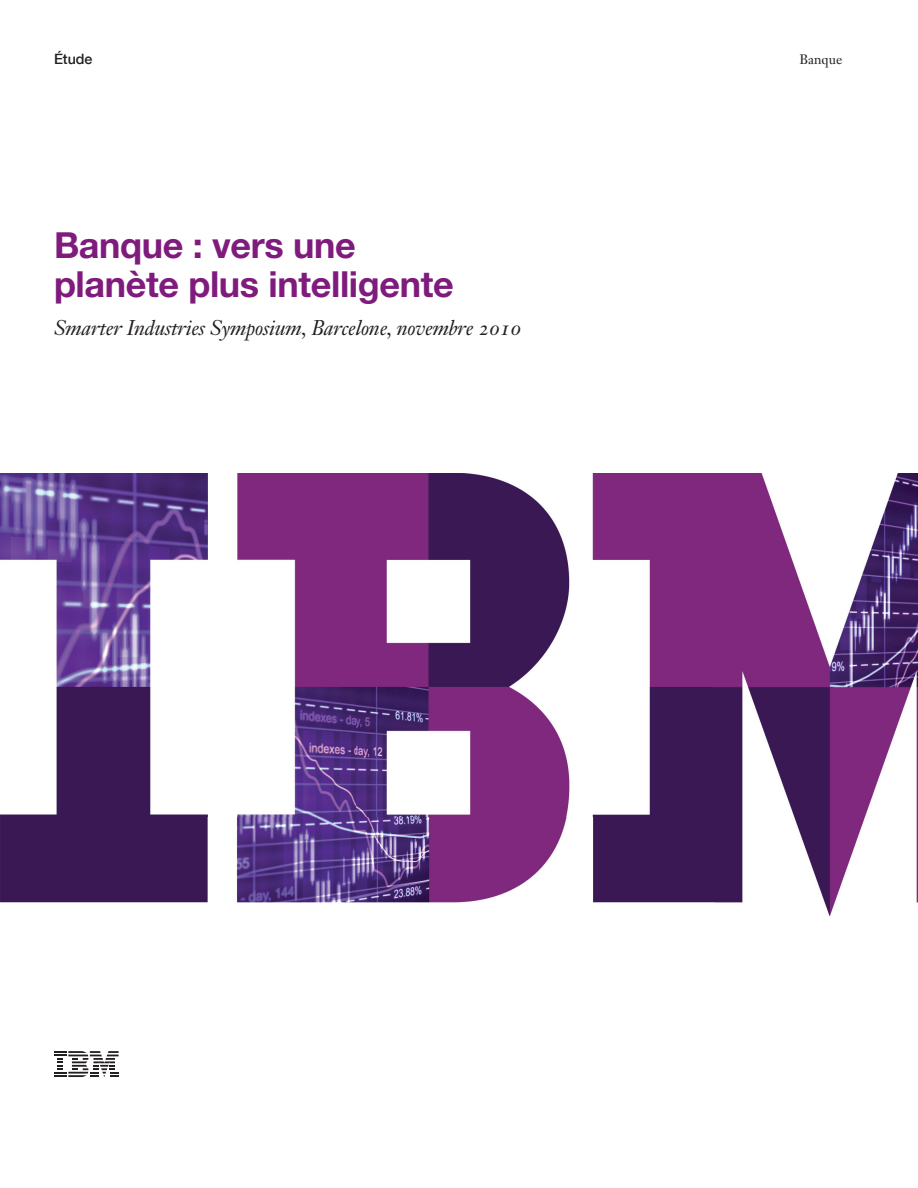
<style>
.page{position:relative;width:918px;height:1188px;background:#fff}
.page>*{position:absolute;margin:0;border:0;box-sizing:border-box;transform-origin:0 0}
.t1{font:700 36px/39px "Helvetica Neue LT Pro";letter-spacing:-.01em;color:#7f1b7d}
.t2{font:italic 21px "Janson Text LT Std";letter-spacing:-.01em;color:#231f20}
.t3{font:500 14.25px "Helvetica Neue LT Com";color:#231f20}
.t4{font:13.5px "Janson Text LT Std";color:#231f20}
</style>
<div class="page">
<img style="left:0;top:474px;width:918px;height:441px">
<svg style="left:54px;top:1051px;width:65px;height:26px"></svg>
<p class="t3" style="left:54px;top:51px;width:40px">Étude</p>
<h1 class="t1" style="left:54px;top:225px;width:401px">Banque : vers une planète plus intelligente</h1>
<p class="t2" style="left:54px;top:315px;width:469px">Smarter Industries Symposium, Barcelone, novembre 2010</p>
<p class="t4" style="left:799px;top:51px;width:44px">Banque</p>
</div>
